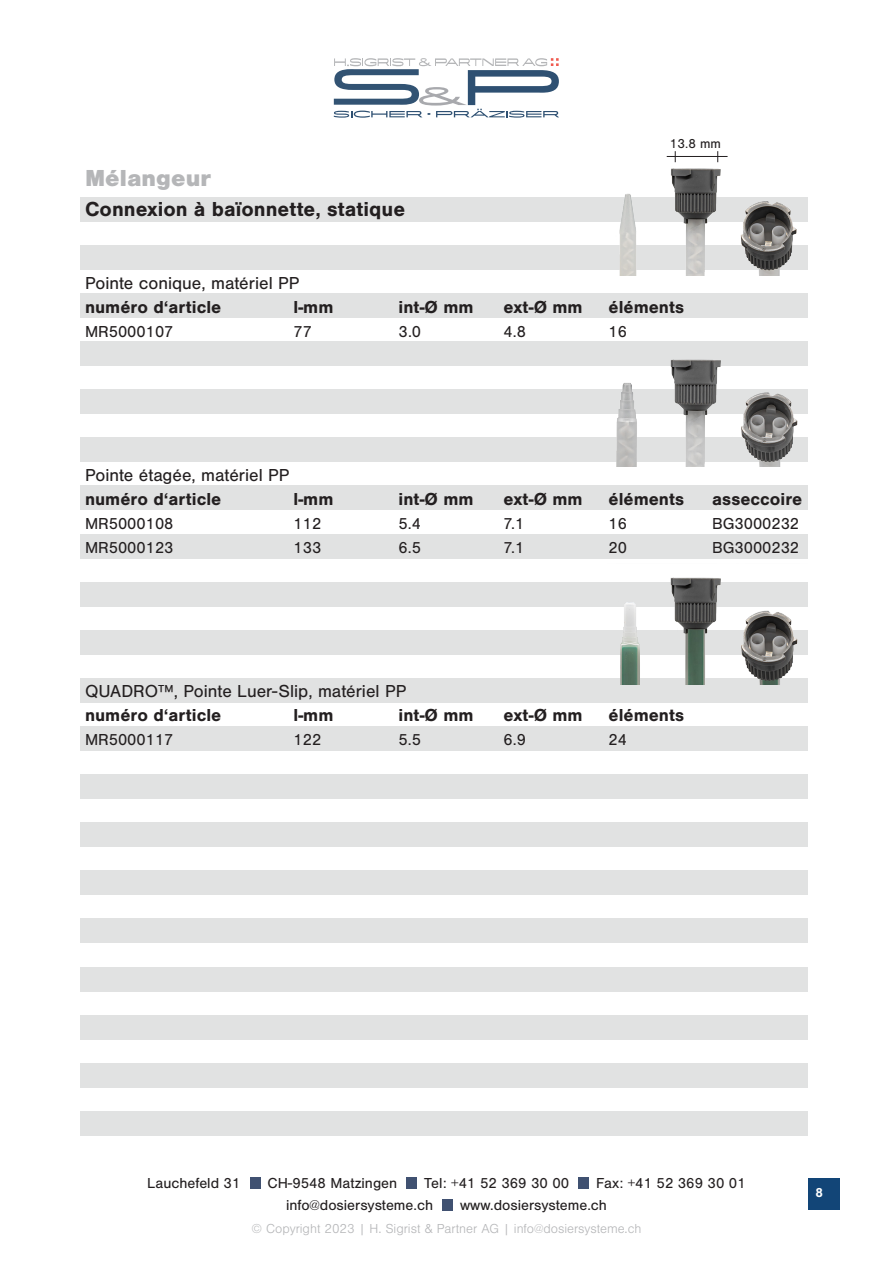
<style>
.page{position:relative;width:893px;height:1263px;background:#fff}
.page>*{position:absolute;margin:0;border:0;box-sizing:border-box;transform-origin:0 0}
.t1{font:900 24px "Nimbus San";color:#b5b6b8}
.t2{font:700 21px "Nimbus San";color:#231f20}
.t3{font:700 18px "Nimbus San";color:#231f20}
.t4{font:18px "Nimbus San";color:#231f20}
.t5{font:16.5px "Nimbus San";color:#231f20}
.t6{font:15px "Nimbus San";color:#231f20}
.t7{font:300 13.5px "Nimbus San";color:#b5b6b8}
.t8{font:13.5px "Nimbus San";color:#231f20}
.t9{font:700 13.5px "Nimbus San";color:#fff}
</style>
<div class="page">
<div style="left:808px;top:1178px;width:31px;height:31px;background:#124577"></div>
<div style="left:250px;top:1178px;width:10px;height:11px;background:#405171"></div>
<div style="left:406px;top:1178px;width:11px;height:11px;background:#405171"></div>
<div style="left:442px;top:1199px;width:11px;height:11px;background:#405171"></div>
<div style="left:578px;top:1178px;width:10px;height:11px;background:#405171"></div>
<svg style="left:334px;top:58px;width:225px;height:60px"></svg>
<div style="left:81px;top:293px;width:727px;height:24px;background:#e1e2e2"></div>
<div style="left:81px;top:197px;width:727px;height:24px;background:#e1e2e2"></div>
<div style="left:81px;top:341px;width:727px;height:25px;background:#e1e2e2"></div>
<div style="left:81px;top:245px;width:727px;height:24px;background:#e1e2e2"></div>
<div style="left:81px;top:390px;width:727px;height:24px;background:#e1e2e2"></div>
<div style="left:81px;top:438px;width:727px;height:24px;background:#e1e2e2"></div>
<div style="left:81px;top:486px;width:727px;height:24px;background:#e1e2e2"></div>
<div style="left:81px;top:534px;width:727px;height:24px;background:#e1e2e2"></div>
<div style="left:81px;top:582px;width:727px;height:24px;background:#e1e2e2"></div>
<div style="left:81px;top:630px;width:727px;height:24px;background:#e1e2e2"></div>
<div style="left:81px;top:678px;width:727px;height:24px;background:#e1e2e2"></div>
<div style="left:81px;top:726px;width:727px;height:24px;background:#e1e2e2"></div>
<div style="left:81px;top:774px;width:727px;height:25px;background:#e1e2e2"></div>
<div style="left:81px;top:823px;width:727px;height:24px;background:#e1e2e2"></div>
<div style="left:81px;top:871px;width:727px;height:24px;background:#e1e2e2"></div>
<div style="left:81px;top:919px;width:727px;height:24px;background:#e1e2e2"></div>
<div style="left:81px;top:967px;width:727px;height:24px;background:#e1e2e2"></div>
<div style="left:81px;top:1015px;width:727px;height:24px;background:#e1e2e2"></div>
<div style="left:81px;top:1063px;width:727px;height:24px;background:#e1e2e2"></div>
<div style="left:81px;top:1111px;width:727px;height:24px;background:#e1e2e2"></div>
<img style="left:603px;top:168px;width:205px;height:108px">
<img style="left:607px;top:359px;width:201px;height:107px">
<img style="left:607px;top:577px;width:201px;height:108px">
<hr style="left:667px;top:156px;width:61px;height:1px;background:#231f20">
<p class="t1" style="left:85px;top:164px;width:128px">Mélangeur</p>
<p class="t2" style="left:85px;top:197px;width:322px">Connexion à baïonnette, statique</p>
<p class="t8" style="left:670px;top:137px;width:53px">13.8 mm</p>
<p class="t4" style="left:85px;top:273px;width:216px">Pointe conique, matériel PP</p>
<p class="t3" style="left:85px;top:297px;width:138px">numéro d‘article</p>
<p class="t3" style="left:294px;top:297px;width:41px">l-mm</p>
<p class="t3" style="left:399px;top:297px;width:77px">int-Ø mm</p>
<p class="t3" style="left:504px;top:297px;width:81px">ext-Ø mm</p>
<p class="t3" style="left:609px;top:297px;width:77px">éléments</p>
<p class="t5" style="left:85px;top:322px;width:90px">MR5000107</p>
<p class="t5" style="left:294px;top:322px;width:20px">77</p>
<p class="t5" style="left:399px;top:322px;width:24px">3.0</p>
<p class="t5" style="left:504px;top:322px;width:24px">4.8</p>
<p class="t5" style="left:609px;top:322px;width:20px">16</p>
<p class="t4" style="left:85px;top:465px;width:206px">Pointe étagée, matériel PP</p>
<p class="t3" style="left:85px;top:489px;width:138px">numéro d‘article</p>
<p class="t3" style="left:294px;top:489px;width:41px">l-mm</p>
<p class="t3" style="left:399px;top:489px;width:77px">int-Ø mm</p>
<p class="t3" style="left:504px;top:489px;width:81px">ext-Ø mm</p>
<p class="t3" style="left:609px;top:489px;width:77px">éléments</p>
<p class="t3" style="left:712px;top:489px;width:92px">asseccoire</p>
<p class="t5" style="left:85px;top:514px;width:90px">MR5000108</p>
<p class="t5" style="left:294px;top:514px;width:29px">112</p>
<p class="t5" style="left:399px;top:514px;width:24px">5.4</p>
<p class="t5" style="left:504px;top:514px;width:22px">7.1</p>
<p class="t5" style="left:609px;top:514px;width:20px">16</p>
<p class="t5" style="left:712px;top:514px;width:89px">BG3000232</p>
<p class="t5" style="left:85px;top:538px;width:90px">MR5000123</p>
<p class="t5" style="left:294px;top:538px;width:29px">133</p>
<p class="t5" style="left:399px;top:538px;width:24px">6.5</p>
<p class="t5" style="left:504px;top:538px;width:22px">7.1</p>
<p class="t5" style="left:609px;top:538px;width:20px">20</p>
<p class="t5" style="left:712px;top:538px;width:89px">BG3000232</p>
<p class="t4" style="left:85px;top:681px;width:323px">QUADRO™, Pointe Luer-Slip, matériel PP</p>
<p class="t3" style="left:85px;top:705px;width:138px">numéro d‘article</p>
<p class="t3" style="left:294px;top:705px;width:41px">l-mm</p>
<p class="t3" style="left:399px;top:705px;width:77px">int-Ø mm</p>
<p class="t3" style="left:504px;top:705px;width:81px">ext-Ø mm</p>
<p class="t3" style="left:609px;top:705px;width:77px">éléments</p>
<p class="t5" style="left:85px;top:730px;width:90px">MR5000117</p>
<p class="t5" style="left:294px;top:730px;width:29px">122</p>
<p class="t5" style="left:399px;top:730px;width:24px">5.5</p>
<p class="t5" style="left:504px;top:730px;width:24px">6.9</p>
<p class="t5" style="left:609px;top:730px;width:20px">24</p>
<p class="t6" style="left:147px;top:1175px;width:95px">Lauchefeld 31</p>
<p class="t6" style="left:267px;top:1175px;width:131px">CH-9548 Matzingen</p>
<p class="t6" style="left:424px;top:1175px;width:146px">Tel: +41 52 369 30 00</p>
<p class="t6" style="left:596px;top:1175px;width:151px">Fax: +41 52 369 30 01</p>
<p class="t6" style="left:286px;top:1196px;width:149px">info@dosiersysteme.ch</p>
<p class="t6" style="left:460px;top:1196px;width:148px">www.dosiersysteme.ch</p>
<p class="t7" style="left:252px;top:1221px;width:391px">© Copyright 2023 | H. Sigrist &amp; Partner AG | info@dosiersysteme.ch</p>
<p class="t9" style="left:815px;top:1185px;width:9px">8</p>
</div>
